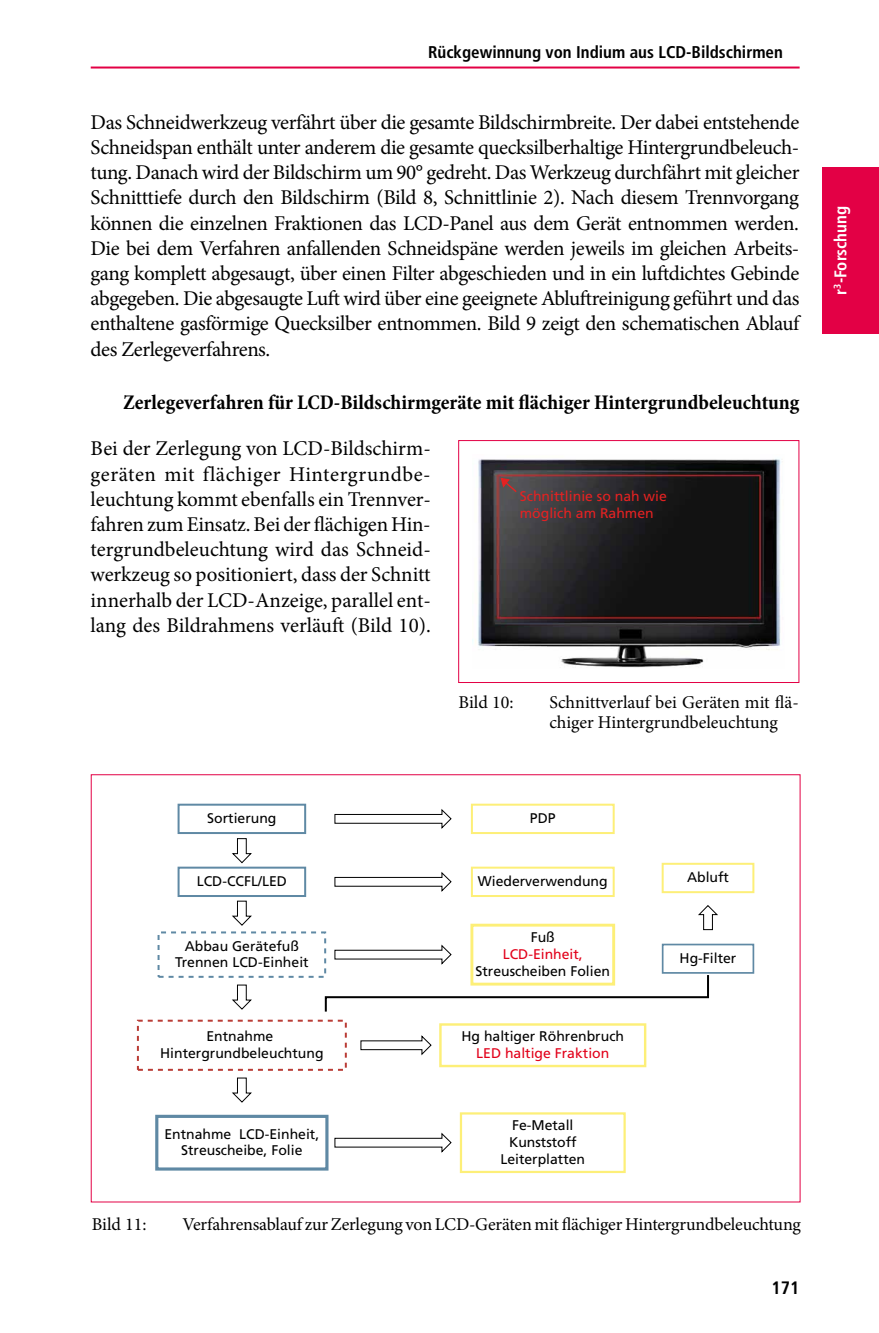
<style>
.page{position:relative;width:879px;height:1333px;background:#fff}
.page>*{position:absolute;margin:0;border:0;box-sizing:border-box;transform-origin:0 0}
.t1{font:21px/25.2px "Minion Pro";letter-spacing:-.01em;color:#000;text-align:justify}
.t2{font:700 condensed 21px "Minion Pro";color:#000}
.t3{font:18px/20px "Minion Pro";letter-spacing:-.01em;color:#000}
.t4{font:700 condensed 18px "Frutiger";color:#000}
.t5{font:700 condensed 17px "Frutiger";color:#000}
.t6{font:700 condensed 17px "Frutiger";color:#fff}
.t7{font:14px/16.8px "Frutiger";color:#000;text-align:center}
.t8{font:14px/16.8px "Frutiger";color:#e42222}
.t9{font:14px "Frutiger";color:#e2001a}
</style>
<div class="page">
<hr style="left:91px;top:66px;width:708px;height:2px;background:#e30045">
<div style="left:822px;top:167px;width:57px;height:166px;background:#e30045"></div>
<img style="left:475px;top:459px;width:306px;height:209px">
<svg style="left:499px;top:477px;width:19px;height:16px"></svg>
<div style="left:458px;top:440px;width:341px;height:243px;border:1px solid #e30045"></div>
<div style="left:662px;top:943px;width:92px;height:30px;border:2px solid #5f89a4"></div>
<div style="left:661px;top:862px;width:93px;height:31px;border:2px solid #fdef78"></div>
<svg style="left:698px;top:905px;width:20px;height:25px"></svg>
<svg style="left:324px;top:973px;width:386px;height:39px"></svg>
<div style="left:178px;top:803px;width:128px;height:31px;border:2px solid #5f89a4"></div>
<div style="left:178px;top:866px;width:128px;height:31px;border:2px solid #5f89a4"></div>
<div style="left:158px;top:931px;width:168px;height:46px;border:2px dashed #5f89a4"></div>
<div style="left:155px;top:1114px;width:173px;height:56px;border:3px solid #5f89a4"></div>
<div style="left:137px;top:1019px;width:210px;height:51px;border:2px dashed #ba3c36"></div>
<svg style="left:232px;top:838px;width:20px;height:26px"></svg>
<svg style="left:232px;top:900px;width:20px;height:26px"></svg>
<svg style="left:232px;top:984px;width:20px;height:26px"></svg>
<svg style="left:232px;top:1077px;width:20px;height:26px"></svg>
<div style="left:471px;top:803px;width:144px;height:31px;border:2px solid #fdef78"></div>
<div style="left:471px;top:866px;width:144px;height:31px;border:2px solid #fdef78"></div>
<div style="left:470px;top:923px;width:145px;height:62px;border:3px solid #fdef78"></div>
<div style="left:439px;top:1023px;width:207px;height:44px;border:2px solid #fdef78"></div>
<div style="left:460px;top:1112px;width:166px;height:60px;border:2px solid #fdef78"></div>
<svg style="left:334px;top:809px;width:118px;height:20px"></svg>
<svg style="left:334px;top:872px;width:118px;height:20px"></svg>
<svg style="left:334px;top:944px;width:118px;height:21px"></svg>
<svg style="left:334px;top:1132px;width:118px;height:21px"></svg>
<svg style="left:360px;top:1035px;width:72px;height:21px"></svg>
<p class="t5" style="left:428px;top:42px;width:356px">Rückgewinnung von Indium aus LCD-Bildschirmen</p>
<p class="t1" style="left:91px;top:109px;width:710px">Das Schneidwerkzeug verfährt über die gesamte Bildschirmbreite. Der dabei entstehende Schneidspan enthält unter anderem die gesamte quecksilberhaltige Hintergrundbeleuch&shy;tung. Danach wird der Bildschirm um 90° gedreht. Das Werkzeug durchfährt mit gleicher Schnitttiefe durch den Bildschirm (Bild 8, Schnittlinie 2). Nach diesem Trennvorgang können die einzelnen Fraktionen das LCD-Panel aus dem Gerät entnommen werden.<br>Die bei dem Verfahren anfallenden Schneidspäne werden jeweils im gleichen Arbeits&shy;gang komplett abgesaugt, über einen Filter abgeschieden und in ein luftdichtes Gebinde abgegeben. Die abgesaugte Luft wird über eine geeignete Abluftreinigung geführt und das enthaltene gasförmige Quecksilber entnommen. Bild 9 zeigt den schematischen Ablauf des Zerlegeverfahrens.</p>
<p class="t2" style="left:123px;top:388px;width:678px">Zerlegeverfahren für LCD-Bildschirmgeräte mit flächiger Hintergrundbeleuchtung</p>
<p class="t1" style="left:91px;top:436px;width:342px">Bei der Zerlegung von LCD-Bildschirm&shy;geräten mit flächiger Hintergrundbe&shy;leuchtung kommt ebenfalls ein Trennver&shy;fahren zum Einsatz. Bei der flächigen Hin&shy;tergrundbeleuchtung wird das Schneid&shy;werkzeug so positioniert, dass der Schnitt innerhalb der LCD-Anzeige, parallel ent&shy;lang des Bildrahmens verläuft (Bild 10).</p>
<p class="t8" style="left:520px;top:487px;width:149px">Schnittlinie so nah wie möglich am Rahmen</p>
<p class="t3" style="left:458px;top:691px;width:56px">Bild 10:</p>
<p class="t3" style="left:549px;top:691px;width:251px">Schnittverlauf bei Geräten mit flä&shy;chiger Hintergrundbeleuchtung</p>
<p class="t6" style="left:830px;top:294px;width:90px;rotate:-90deg">r<sup>3</sup>-Forschung</p>
<p class="t7" style="left:207px;top:809px;width:71px">Sortierung</p>
<p class="t7" style="left:197px;top:872px;width:92px">LCD-CCFL/LED</p>
<p class="t7" style="left:175px;top:937px;width:135px">Abbau Gerätefuß<br>Trennen LCD-Einheit</p>
<p class="t7" style="left:160px;top:1027px;width:165px">Entnahme<br>Hintergrundbeleuchtung</p>
<p class="t7" style="left:164px;top:1125px;width:156px">Entnahme LCD-Einheit,<br>Streuscheibe, Folie</p>
<p class="t7" style="left:530px;top:809px;width:27px">PDP</p>
<p class="t7" style="left:478px;top:872px;width:131px">Wiederverwendung</p>
<p class="t7" style="left:531px;top:928px;width:26px">Fuß</p>
<p class="t9" style="left:503px;top:945px;width:82px">LCD-Einheit,</p>
<p class="t7" style="left:475px;top:962px;width:136px">Streuscheiben Folien</p>
<p class="t7" style="left:461px;top:1027px;width:164px">Hg haltiger Röhrenbruch</p>
<p class="t9" style="left:476px;top:1044px;width:135px">LED haltige Fraktion</p>
<p class="t7" style="left:500px;top:1116px;width:86px">Fe-Metall<br>Kunststoff<br>Leiterplatten</p>
<p class="t7" style="left:687px;top:869px;width:43px">Abluft</p>
<p class="t7" style="left:679px;top:949px;width:58px">Hg-Filter</p>
<p class="t3" style="left:92px;top:1213px;width:56px">Bild 11:</p>
<p class="t3" style="left:182px;top:1213px;width:620px">Verfahrensablauf zur Zerlegung von LCD-Geräten mit flächiger Hintergrundbeleuchtung</p>
<p class="t4" style="left:771px;top:1276px;width:30px">171</p>
</div>
